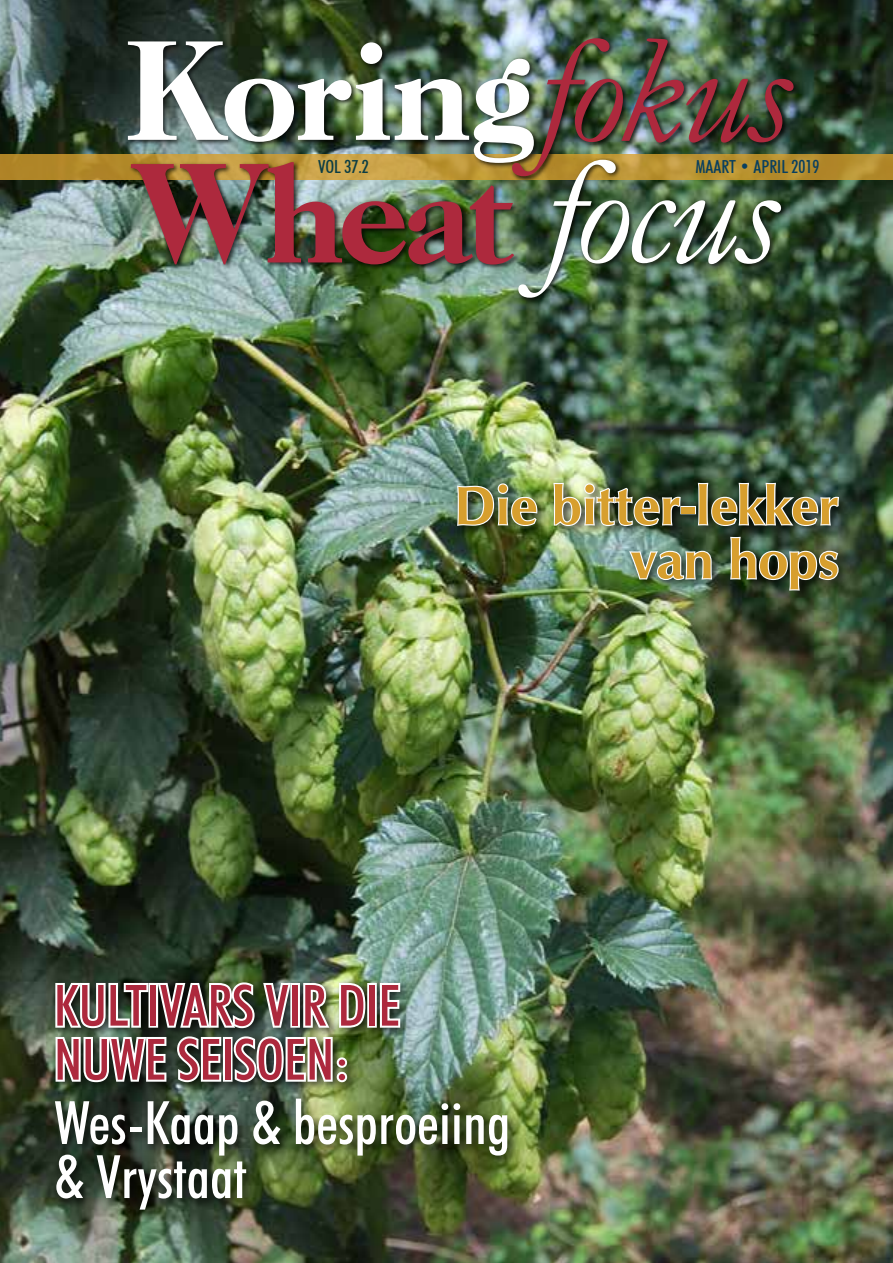
<style>
.page{position:relative;width:893px;height:1263px;background:#fff}
.page>*{position:absolute;margin:0;border:0;box-sizing:border-box;transform-origin:0 0}
.t1{font:500 condensed 60px/54px "Futura BT";color:#fff}
.t2{font:500 condensed 57px/54px "Futura BT";color:#ad293d}
.t3{font:700 54px/54px "CG Omega";color:#d79f2e;text-align:right}
.t4{font:500 condensed 18px "Futura BT";color:#083f5f}
.t5{font:500 condensed 18px "Futura BT";color:#0c3d44}
</style>
<div class="page">
<img style="left:0;top:0;width:893px;height:1263px">
<svg style="left:0;top:154px;width:893px;height:26px;background:#b28a2b"></svg>
<div style="left:453px;top:478px;width:398px;height:123px;background:#000;opacity:.75"></div>
<img style="left:53px;top:0;width:787px;height:1263px">
<p class="t5" style="left:318px;top:155px;width:52px">VOL 37.2</p>
<p class="t4" style="left:695px;top:155px;width:125px">MAART • APRIL 2019</p>
<p class="t3" style="left:454px;top:479px;width:387px">Die bitter-lekker van hops</p>
<p class="t2" style="left:54px;top:978px;width:348px">KULTIVARS VIR DIE<br>NUWE SEISOEN:</p>
<p class="t1" style="left:54px;top:1095px;width:458px">Wes-Kaap &amp; besproeiing &amp; Vrystaat</p>
</div>
